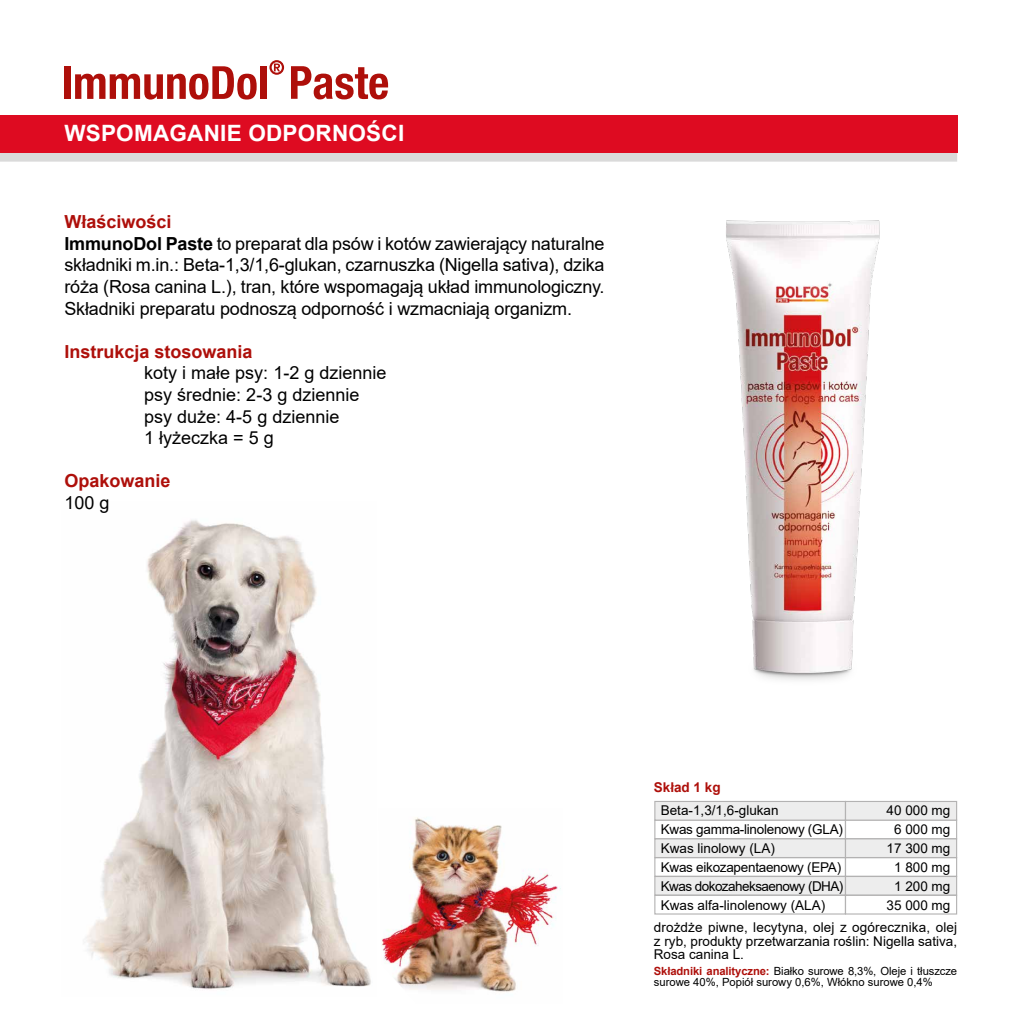
<style>
.page{position:relative;width:1021px;height:1021px;background:#fff}
.page>*{position:absolute;margin:0;border:0;box-sizing:border-box;transform-origin:0 0}
.t1{font:700 22.5px "Arial";letter-spacing:.01em;color:#fff}
.t2{font:18px/21.6px "Arial";letter-spacing:-.01em;color:#000}
.t3{font:700 18px "Arial";color:#ae0f0a}
.t4{font:13.5px/18.9px "Arial";color:#000;text-align:justify}
.t5{font:13.5px/18.9px "Arial";letter-spacing:-.02em;color:#000}
.t6{font:700 13.5px "Arial";color:#ae0f0a}
.t7{font:11.25px/11.2px "Arial";color:#000}
.s1{font-weight:700;color:#ae0f0a}
.s2{font-weight:700}
</style>
<div class="page">
<img style="left:84px;top:520px;width:287px;height:470px">
<img style="left:726px;top:220px;width:154px;height:460px">
<div style="left:0;top:118px;width:957px;height:44px;background:#dadada"></div>
<div style="left:0;top:115px;width:957px;height:38px;background:#de0b21"></div>
<img style="left:381px;top:817px;width:180px;height:175px">
<div style="left:845px;top:819px;width:112px;height:20px;background:#fff;border:1px solid #b3b2b2"></div>
<div style="left:845px;top:857px;width:112px;height:19px;background:#fff;border:1px solid #b3b2b2"></div>
<div style="left:845px;top:800px;width:112px;height:20px;background:#ededed;border:1px solid #b3b2b2"></div>
<div style="left:845px;top:838px;width:112px;height:20px;background:#ededed;border:1px solid #b3b2b2"></div>
<div style="left:845px;top:875px;width:112px;height:20px;background:#ededed;border:1px solid #b3b2b2"></div>
<div style="left:845px;top:894px;width:112px;height:20px;background:#fff;border:1px solid #b3b2b2"></div>
<div style="left:654px;top:819px;width:192px;height:20px;background:#fff;border:1px solid #b3b2b2"></div>
<div style="left:654px;top:857px;width:192px;height:19px;background:#fff;border:1px solid #b3b2b2"></div>
<div style="left:654px;top:800px;width:192px;height:20px;background:#ededed;border:1px solid #b3b2b2"></div>
<div style="left:654px;top:838px;width:192px;height:20px;background:#ededed;border:1px solid #b3b2b2"></div>
<div style="left:654px;top:875px;width:192px;height:20px;background:#ededed;border:1px solid #b3b2b2"></div>
<div style="left:654px;top:894px;width:192px;height:20px;background:#fff;border:1px solid #b3b2b2"></div>
<div style="left:64px;top:66px;width:6px;height:33px;background:#ae0f0a"></div>
<svg style="left:75px;top:66px;width:182px;height:34px"></svg>
<div style="left:260px;top:66px;width:6px;height:33px;background:#ae0f0a"></div>
<svg style="left:269px;top:60px;width:15px;height:15px"></svg>
<svg style="left:291px;top:66px;width:97px;height:33px"></svg>
<p class="t1" style="left:64px;top:117px;width:341px">WSPOMAGANIE ODPORNOŚCI</p>
<p class="t2" style="left:64px;top:211px;width:541px"><span class="s1">Właściwości<br></span><span class="s2">ImmunoDol Paste</span> to preparat dla psów i kotów zawierający naturalne składniki m.in.: Beta-1,3/1,6-glukan, czarnuszka (Nigella sativa), dzika róża (Rosa canina L.), tran, które wspomagają układ immunologiczny.<br>Składniki preparatu podnoszą odporność i wzmacniają organizm.</p>
<p class="t3" style="left:64px;top:339px;width:190px">Instrukcja stosowania</p>
<p class="t2" style="left:144px;top:362px;width:244px">koty i małe psy: 1-2 g dziennie psy średnie: 2-3 g dziennie psy duże: 4-5 g dziennie<br>1 łyżeczka = 5 g</p>
<p class="t3" style="left:64px;top:468px;width:108px">Opakowanie</p>
<p class="t2" style="left:64px;top:492px;width:47px">100 g</p>
<p class="t6" style="left:654px;top:778px;width:68px">Skład 1 kg</p>
<p class="t5" style="left:660px;top:800px;width:184px">Beta-1,3/1,6-glukan<br>Kwas gamma-linolenowy (GLA)<br>Kwas linolowy (LA)<br>Kwas eikozapentaenowy (EPA)<br>Kwas dokozaheksaenowy (DHA)<br>Kwas alfa-linolenowy (ALA)</p>
<p class="t4" style="left:886px;top:800px;width:65px;text-align:center">40 000 mg<br>6 000 mg<br>17 300 mg<br>1 800 mg<br>1 200 mg<br>35 000 mg</p>
<p class="t4" style="left:654px;top:920px;width:305px;line-height:13.5px">drożdże piwne, lecytyna, olej z ogórecznika, olej z ryb, produkty przetwarzania roślin: Nigella sativa, Rosa canina L.</p>
<p class="t7" style="left:654px;top:965px;width:305px"><span class="s1">Składniki analityczne:</span> Białko surowe 8,3%, Oleje i tłuszcze surowe 40%, Popiół surowy 0,6%, Włókno surowe 0,4%</p>
</div>
